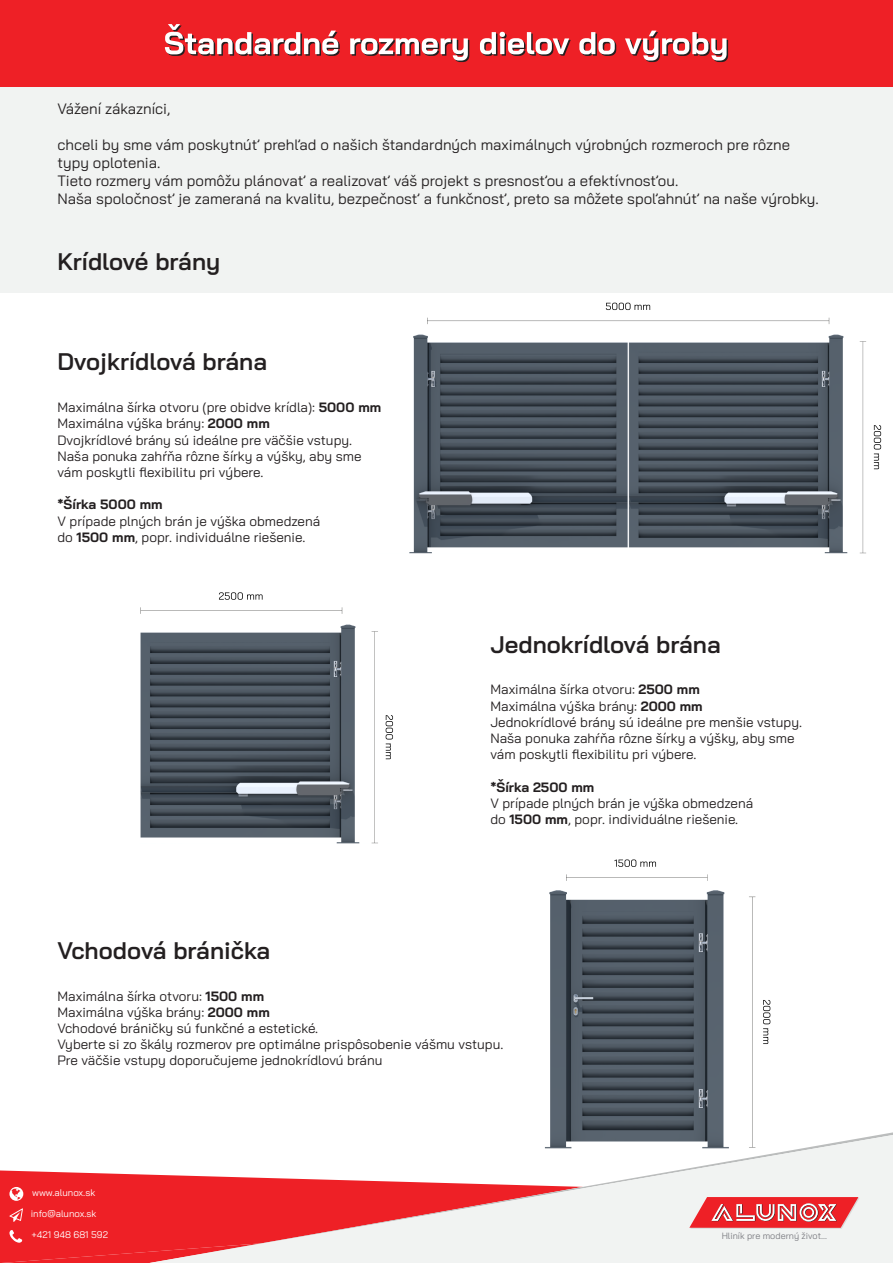
<style>
.page{position:relative;width:893px;height:1263px;background:#fff}
.page>*{position:absolute;margin:0;border:0;box-sizing:border-box;transform-origin:0 0}
.t1{font:600 24px "Bai Jamjuree";color:#231f20}
.t2{font:15px/18px "Bai Jamjuree";color:#231f20}
.t3{font:13.5px/16.2px "Bai Jamjuree";color:#231f20}
.t4{font:700 13.5px "Bai Jamjuree";color:#231f20}
.t5{font:9.6px "Bai Jamjuree";color:#fff}
.t6{font:9px "Bai Jamjuree";color:#7d7e83}
.s1{font-weight:700}
</style>
<div class="page">
<img style="left:549px;top:859px;width:222px;height:273px">
<img style="left:140px;top:592px;width:253px;height:252px">
<img style="left:376px;top:292px;width:511px;height:319px">
<div style="left:0;top:1170px;width:149px;height:93px;background:#ee2026"></div>
<svg style="left:550px;top:1132px;width:343px;height:3px"></svg>
<svg style="left:149px;top:1135px;width:744px;height:128px;fill:#f1f3f2"></svg>
<svg style="left:689px;top:1197px;width:170px;height:32px"></svg>
<div style="left:0;top:86px;width:893px;height:206px;background:#f1f3f2"></div>
<svg style="left:9px;top:1187px;width:14px;height:14px"></svg>
<svg style="left:9px;top:1208px;width:14px;height:14px"></svg>
<svg style="left:1px;top:1230px;width:260px;height:33px;background:#ee3d42"></svg>
<div style="left:0;top:0;width:893px;height:86px;background:#ee2026"></div>
<svg style="left:165px;top:24px;width:175px;height:32px"></svg>
<svg style="left:350px;top:38px;width:119px;height:24px"></svg>
<svg style="left:480px;top:32px;width:91px;height:24px"></svg>
<svg style="left:579px;top:32px;width:37px;height:24px"></svg>
<svg style="left:625px;top:31px;width:103px;height:31px"></svg>
<p class="t2" style="left:57px;top:100px;width:114px">Vážení zákazníci,</p>
<p class="t2" style="left:57px;top:136px;width:763px">chceli by sme vám poskytnúť prehľad o našich štandardných maximálnych výrobných rozmeroch pre rôzne typy oplotenia.<br>Tieto rozmery vám pomôžu plánovať a realizovať váš projekt s presnosťou a efektívnosťou.<br>Naša spoločnosť je zameraná na kvalitu, bezpečnosť a funkčnosť, preto sa môžete spoľahnúť na naše výrobky.</p>
<h1 class="t1" style="left:57px;top:247px;width:164px">Krídlové brány</h1>
<h1 class="t1" style="left:57px;top:348px;width:211px">Dvojkrídlová brána</h1>
<p class="t3" style="left:57px;top:399px;width:325px">Maximálna šírka otvoru (pre obidve krídla): <span class="s1">5000 mm </span>Maximálna výška brány: <span class="s1">2000 mm<br></span>Dvojkrídlové brány sú ideálne pre väčšie vstupy.<br>Naša ponuka zahŕňa rôzne šírky a výšky, aby sme vám poskytli flexibilitu pri výbere.</p>
<p class="t4" style="left:57px;top:497px;width:107px">*Šírka 5000 mm</p>
<p class="t3" style="left:57px;top:513px;width:264px">V prípade plných brán je výška obmedzená do <span class="s1">1500 mm</span>, popr. individuálne riešenie.</p>
<h1 class="t1" style="left:490px;top:630px;width:232px">Jednokrídlová brána</h1>
<p class="t3" style="left:490px;top:681px;width:313px">Maximálna šírka otvoru: <span class="s1">2500 mm<br></span>Maximálna výška brány: <span class="s1">2000 mm<br></span>Jednokrídlové brány sú ideálne pre menšie vstupy.<br>Naša ponuka zahŕňa rôzne šírky a výšky, aby sme vám poskytli flexibilitu pri výbere.</p>
<p class="t4" style="left:490px;top:779px;width:105px">*Šírka 2500 mm</p>
<p class="t3" style="left:490px;top:795px;width:264px">V prípade plných brán je výška obmedzená do <span class="s1">1500 mm</span>, popr. individuálne riešenie.</p>
<h1 class="t1" style="left:57px;top:936px;width:214px">Vchodová bránička</h1>
<p class="t3" style="left:57px;top:988px;width:447px">Maximálna šírka otvoru: <span class="s1">1500 mm<br></span>Maximálna výška brány: <span class="s1">2000 mm<br></span>Vchodové bráničky sú funkčné a estetické.<br>Vyberte si zo škály rozmerov pre optimálne prispôsobenie vášmu vstupu.<br>Pre väčšie vstupy doporučujeme jednokrídlovú bránu</p>
<p class="t5" style="left:32px;top:1184px;width:65px">www.alunox.sk</p>
<p class="t5" style="left:31px;top:1205px;width:67px">info@alunox.sk</p>
<p class="t5" style="left:31px;top:1226px;width:78px">+421 948 681 592</p>
<p class="t6" style="left:722px;top:1228px;width:107px">Hliník pre moderný život…</p>
</div>
